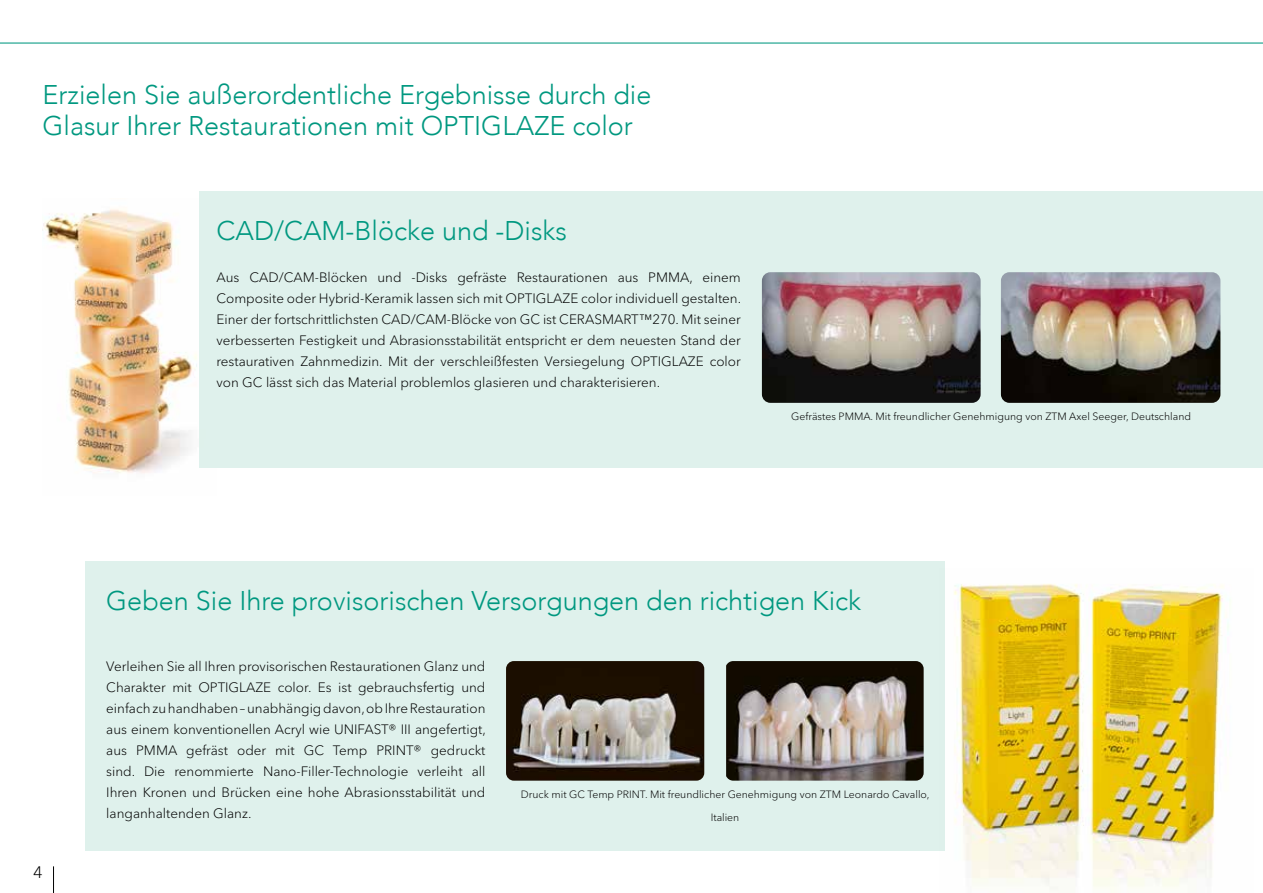
<style>
.page{position:relative;width:1263px;height:893px;background:#fff}
.page>*{position:absolute;margin:0;border:0;box-sizing:border-box;transform-origin:0 0}
.t1{font:300 27px/31.5px "Avenir";color:#009880}
.t2{font:300 16.5px "Avenir Next LT Pro";color:#000}
.t3{font:300 13.5px/21px "Avenir Next LT Pro";color:#000;text-align:justify}
.t4{font:300 10.5px/22.5px "Avenir Next LT Pro";color:#000;text-align:center}
</style>
<div class="page">
<svg style="left:0;top:42px;width:1263px;height:2px"></svg>
<div style="left:85px;top:561px;width:859px;height:289px;background:#dcf0ea"></div>
<img style="left:43px;top:198px;width:157px;height:275px">
<div style="left:200px;top:191px;width:1063px;height:277px;background:#dcf0ea"></div>
<img style="left:762px;top:272px;width:219px;height:131px">
<img style="left:1001px;top:272px;width:219px;height:131px">
<img style="left:506px;top:661px;width:198px;height:120px">
<img style="left:726px;top:661px;width:198px;height:120px">
<img style="left:939px;top:569px;width:290px;height:324px">
<svg style="left:53px;top:866px;width:1px;height:27px"></svg>
<h1 class="t1" style="left:43px;top:79px;width:610px">Erzielen Sie außerordentliche Ergebnisse durch die<br>Glasur Ihrer Restaurationen mit OPTIGLAZE color</h1>
<h1 class="t1" style="left:217px;top:215px;width:352px">CAD/CAM-Blöcke und -Disks</h1>
<p class="t3" style="left:217px;top:267px;width:526px">Aus CAD/CAM-Blöcken und -Disks gefräste Restaurationen aus PMMA, einem Composite oder Hybrid-Keramik lassen sich mit OPTIGLAZE color individuell gestalten.<br>Einer der fortschrittlichsten CAD/CAM-Blöcke von GC ist CERASMART™270. Mit seiner verbesserten Festigkeit und Abrasionsstabilität entspricht er dem neuesten Stand der restaurativen Zahnmedizin. Mit der verschleißfesten Versiegelung OPTIGLAZE color von GC lässt sich das Material problemlos glasieren und charakterisieren.</p>
<p class="t4" style="left:791px;top:406px;width:401px">Gefrästes PMMA. Mit freundlicher Genehmigung von ZTM Axel Seeger, Deutschland</p>
<h1 class="t1" style="left:106px;top:585px;width:756px">Geben Sie Ihre provisorischen Versorgungen den richtigen Kick</h1>
<p class="t2" style="left:33px;top:862px;width:11px">4</p>
<p class="t3" style="left:106px;top:656px;width:381px">Verleihen Sie all Ihren provisorischen Restaurationen Glanz und Charakter mit OPTIGLAZE color. Es ist gebrauchsfertig und einfach zu handhaben – unabhängig davon, ob Ihre Restauration aus einem konventionellen Acryl wie UNIFAST® III angefertigt, aus PMMA gefräst oder mit GC Temp PRINT® gedruckt sind. Die renommierte Nano-Filler-Technologie verleiht all Ihren Kronen und Brücken eine hohe Abrasionsstabilität und langanhaltenden Glanz.</p>
<p class="t4" style="left:521px;top:783px;width:410px">Druck mit GC Temp PRINT. Mit freundlicher Genehmigung von ZTM Leonardo Cavallo,<br>Italien</p>
</div>
